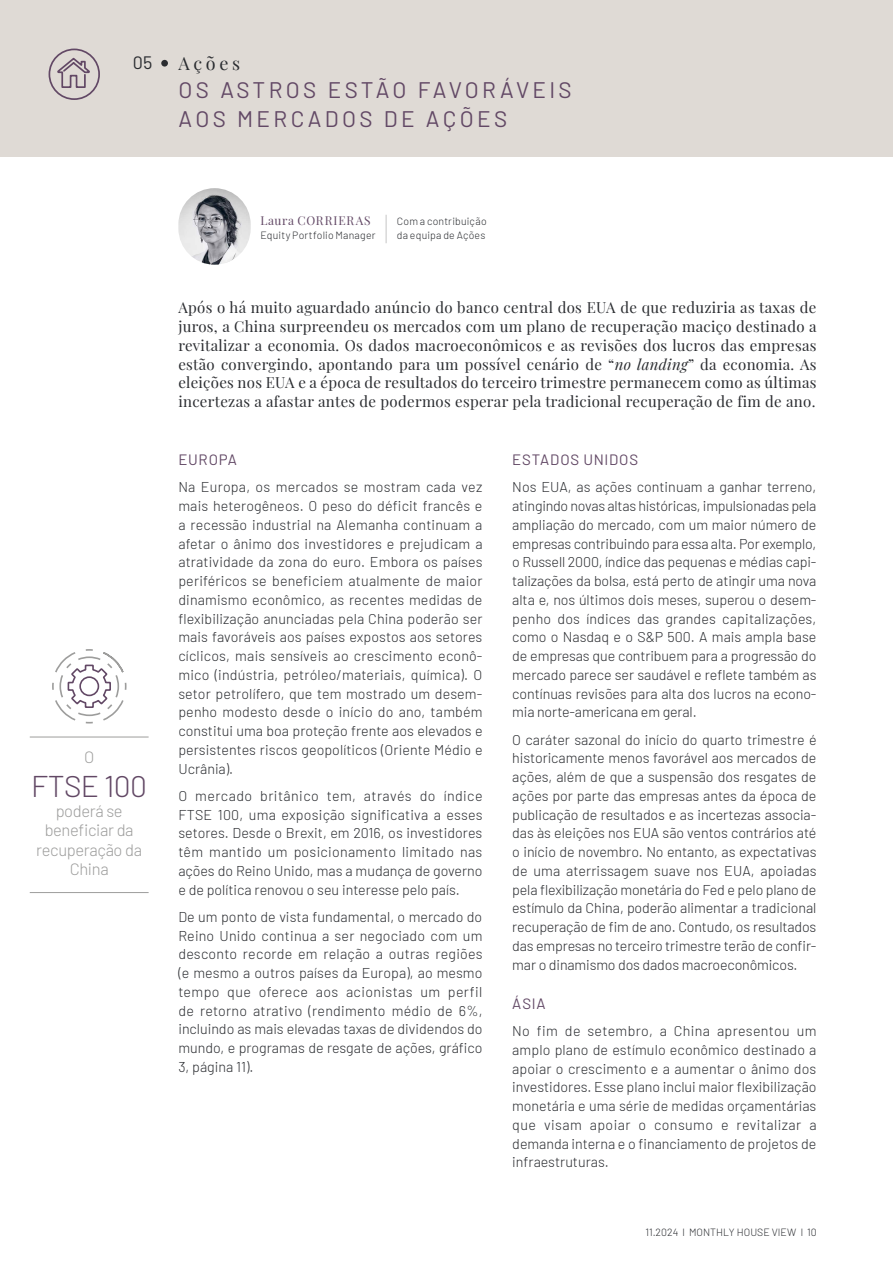
<style>
.page{position:relative;width:893px;height:1263px;background:#fff}
.page>*{position:absolute;margin:0;border:0;box-sizing:border-box;transform-origin:0 0}
.t1{font:300 30px "Barlow";letter-spacing:-.02em;color:#624865}
.t2{font:22.5px/28.5px "Barlow";letter-spacing:.15em;color:#624865}
.t3{font:18px "Playfair Display";letter-spacing:.2em;color:#2a2c30}
.t4{font:18px "Barlow";color:#2a2c30}
.t5{font:300 16.5px/19.5px "Barlow";letter-spacing:-.02em;color:#9d9d9c;text-align:center}
.t6{font:15px/18.8px "Playfair Display";letter-spacing:.02em;color:#2a2c30;text-align:justify}
.t7{font:15px "Barlow";letter-spacing:.055em;color:#624865}
.t8{font:300 14.25px/18.8px "Barlow";color:#2a2c30;text-align:justify}
.t9{font:12px "Playfair Display";letter-spacing:.06em;color:#624865}
.t10{font:300 10.5px/13.6px "Barlow";letter-spacing:.015em;color:#2a2c30}
.s1{font-style:italic}
</style>
<div class="page">
<div style="left:0;top:0;width:893px;height:156px;background:#dfdad5"></div>
<div style="left:161px;top:60px;width:7px;height:7px;background:#2a2c30;border-radius:50%"></div>
<img style="left:178px;top:188px;width:73px;height:77px;border-radius:36px">
<svg style="left:386px;top:215px;width:1px;height:28px"></svg>
<hr style="left:30px;top:737px;width:119px;height:1px;background:#9d9d9c">
<hr style="left:30px;top:892px;width:119px;height:1px;background:#9d9d9c">
<svg style="left:52px;top:649px;width:75px;height:75px"></svg>
<svg style="left:48px;top:48px;width:52px;height:52px"></svg>
<p class="t4" style="left:133px;top:50px;width:21px">05</p>
<p class="t3" style="left:179px;top:49px;width:63px">Ações</p>
<h2 class="t2" style="left:179px;top:74px;width:395px">OS ASTROS ESTÃO FAVORÁVEIS<br>AOS MERCADOS DE AÇÕES</h2>
<p class="t9" style="left:260px;top:211px;width:112px">Laura CORRIERAS</p>
<p class="t10" style="left:260px;top:227px;width:117px">Equity Portfolio Manager</p>
<p class="t10" style="left:397px;top:214px;width:91px">Com a contribuição da equipa de Ações</p>
<p class="t5" style="left:84px;top:746px;width:12px">O</p>
<h1 class="t1" style="left:31px;top:765px;width:117px">FTSE 100</h1>
<p class="t5" style="left:36px;top:800px;width:107px">poderá se beneficiar da recuperação da<br>China</p>
<p class="t6" style="left:178px;top:297px;width:640px">Após o há muito aguardado anúncio do banco central dos EUA de que reduziria as taxas de juros, a China surpreendeu os mercados com um plano de recuperação maciço destinado a revitalizar a economia. Os dados macroeconômicos e as revisões dos lucros das empresas estão convergindo, apontando para um possível cenário de “<span class="s1">no landing</span>” da economia. As eleições nos EUA e a época de resultados do terceiro trimestre permanecem como as últimas incertezas a afastar antes de podermos esperar pela tradicional recuperação de fim de ano.</p>
<p class="t7" style="left:178px;top:449px;width:60px">EUROPA</p>
<p class="t8" style="left:178px;top:477px;width:306px">Na Europa, os mercados se mostram cada vez mais heterogêneos. O peso do déficit francês e a recessão industrial na Alemanha continuam a afetar o ânimo dos investidores e prejudicam a atratividade da zona do euro. Embora os países periféricos se beneficiem atualmente de maior dinamismo econômico, as recentes medidas de flexibilização anunciadas pela China poderão ser mais favoráveis aos países expostos aos setores cíclicos, mais sensíveis ao crescimento econô&shy;mico (indústria, petróleo/materiais, química). O setor petrolífero, que tem mostrado um desem&shy;penho modesto desde o início do ano, também constitui uma boa proteção frente aos elevados e persistentes riscos geopolíticos (Oriente Médio e Ucrânia).</p>
<p class="t8" style="left:178px;top:785px;width:306px">O mercado britânico tem, através do índice FTSE 100, uma exposição significativa a esses setores. Desde o Brexit, em 2016, os investidores têm mantido um posicionamento limitado nas ações do Reino Unido, mas a mudança de governo e de política renovou o seu interesse pelo país.</p>
<p class="t8" style="left:178px;top:906px;width:306px">De um ponto de vista fundamental, o mercado do Reino Unido continua a ser negociado com um desconto recorde em relação a outras regiões (e mesmo a outros países da Europa), ao mesmo tempo que oferece aos acionistas um perfil de retorno atrativo (rendimento médio de 6%, incluindo as mais elevadas taxas de dividendos do mundo, e programas de resgate de ações, gráfico 3, página 11).</p>
<p class="t7" style="left:512px;top:449px;width:127px">ESTADOS UNIDOS</p>
<p class="t8" style="left:512px;top:477px;width:306px">Nos EUA, as ações continuam a ganhar terreno, atingindo novas altas históricas, impulsionadas pela ampliação do mercado, com um maior número de empresas contribuindo para essa alta. Por exemplo, o Russell 2000, índice das pequenas e médias capi&shy;talizações da bolsa, está perto de atingir uma nova alta e, nos últimos dois meses, superou o desem&shy;penho dos índices das grandes capitalizações, como o Nasdaq e o S&amp;P 500. A mais ampla base de empresas que contribuem para a progressão do mercado parece ser saudável e reflete também as contínuas revisões para alta dos lucros na econo&shy;mia norte-americana em geral.</p>
<p class="t8" style="left:512px;top:729px;width:306px">O caráter sazonal do início do quarto trimestre é historicamente menos favorável aos mercados de ações, além de que a suspensão dos resgates de ações por parte das empresas antes da época de publicação de resultados e as incertezas associa&shy;das às eleições nos EUA são ventos contrários até o início de novembro. No entanto, as expectativas de uma aterrissagem suave nos EUA, apoiadas pela flexibilização monetária do Fed e pelo plano de estímulo da China, poderão alimentar a tradicional recuperação de fim de ano. Contudo, os resultados das empresas no terceiro trimestre terão de confir&shy;mar o dinamismo dos dados macroeconômicos.</p>
<p class="t7" style="left:512px;top:993px;width:35px">ÁSIA</p>
<p class="t8" style="left:512px;top:1020px;width:306px">No fim de setembro, a China apresentou um amplo plano de estímulo econômico destinado a apoiar o crescimento e a aumentar o ânimo dos investidores. Esse plano inclui maior flexibilização monetária e uma série de medidas orçamentárias que visam apoiar o consumo e revitalizar a demanda interna e o financiamento de projetos de infraestruturas.</p>
<p class="t10" style="left:645px;top:1225px;width:173px">11.2024 l MONTHLY HOUSE VIEW l 10</p>
</div>
